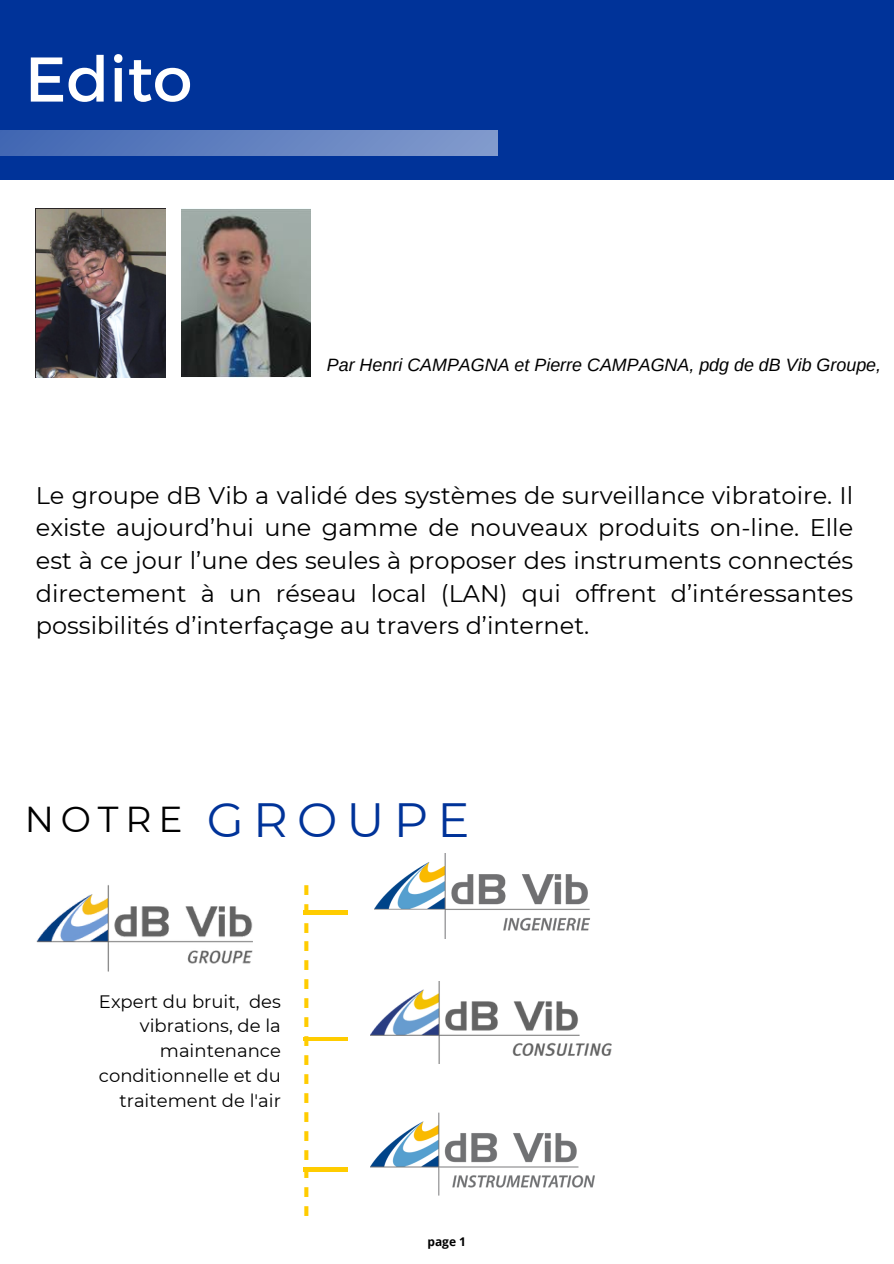
<style>
.page{position:relative;width:894px;height:1264px;background:#fff}
.page>*{position:absolute;margin:0;border:0;box-sizing:border-box;transform-origin:0 0}
.t1{font:63px "Montserrat";color:#fff}
.t2{font:48px "Montserrat";letter-spacing:.19em;color:#039}
.t3{font:700 36.9px "Montserrat";color:#fc0}
.t4{font:36px "Montserrat";letter-spacing:.19em;color:#000}
.t5{font:24px/32.7px "Montserrat";color:#000;text-align:justify}
.t6{font:18px/24.8px "Montserrat";color:#000;text-align:right}
.t7{font:italic 17.85px "Arimo";color:#000}
.t8{font:700 12px "Open Sans";color:#000}
</style>
<div class="page">
<div style="left:0;top:0;width:893px;height:180px;background:#039"></div>
<div style="left:0;top:130px;width:497px;height:25px;background:linear-gradient(to right,#4167b3,#829bcd)"></div>
<img style="left:36px;top:885px;width:216px;height:87px">
<hr style="left:303px;top:910px;width:45px;height:4px;background:#fc0">
<hr style="left:303px;top:1037px;width:45px;height:3px;background:#fc0">
<hr style="left:303px;top:1167px;width:45px;height:4px;background:#fc0">
<img style="left:374px;top:853px;width:217px;height:86px">
<img style="left:370px;top:981px;width:241px;height:82px">
<img style="left:370px;top:1112px;width:225px;height:84px">
<img style="left:36px;top:208px;width:129px;height:169px">
<img style="left:182px;top:209px;width:128px;height:168px">
<p class="t1" style="left:25px;top:38px;width:169px">Edito</p>
<h5 class="t7" style="left:327px;top:355px;width:555px">Par Henri CAMPAGNA et Pierre CAMPAGNA, pdg de dB Vib Groupe,</h5>
<p class="t5" style="left:36px;top:479px;width:818px">Le groupe dB Vib a validé des systèmes de surveillance vibratoire. Il existe aujourd’hui une gamme de nouveaux produits on-line. Elle est à ce jour l’une des seules à proposer des instruments connectés directement à un réseau local (LAN) qui offrent d’intéressantes possibilités d’interfaçage au travers d’internet.</p>
<h1 class="t4" style="left:25px;top:797px;width:159px">NOTRE</h1>
<p class="t2" style="left:207px;top:791px;width:264px">GROUPE</p>
<p class="t6" style="left:99px;top:988px;width:183px">Expert du bruit, des vibrations, de la maintenance conditionnelle et du traitement de l'air</p>
<h5 class="t3" style="left:281px;top:1218px;width:337px;rotate:-90deg">------------------</h5>
<p class="t8" style="left:427px;top:1233px;width:40px">page 1</p>
</div>
